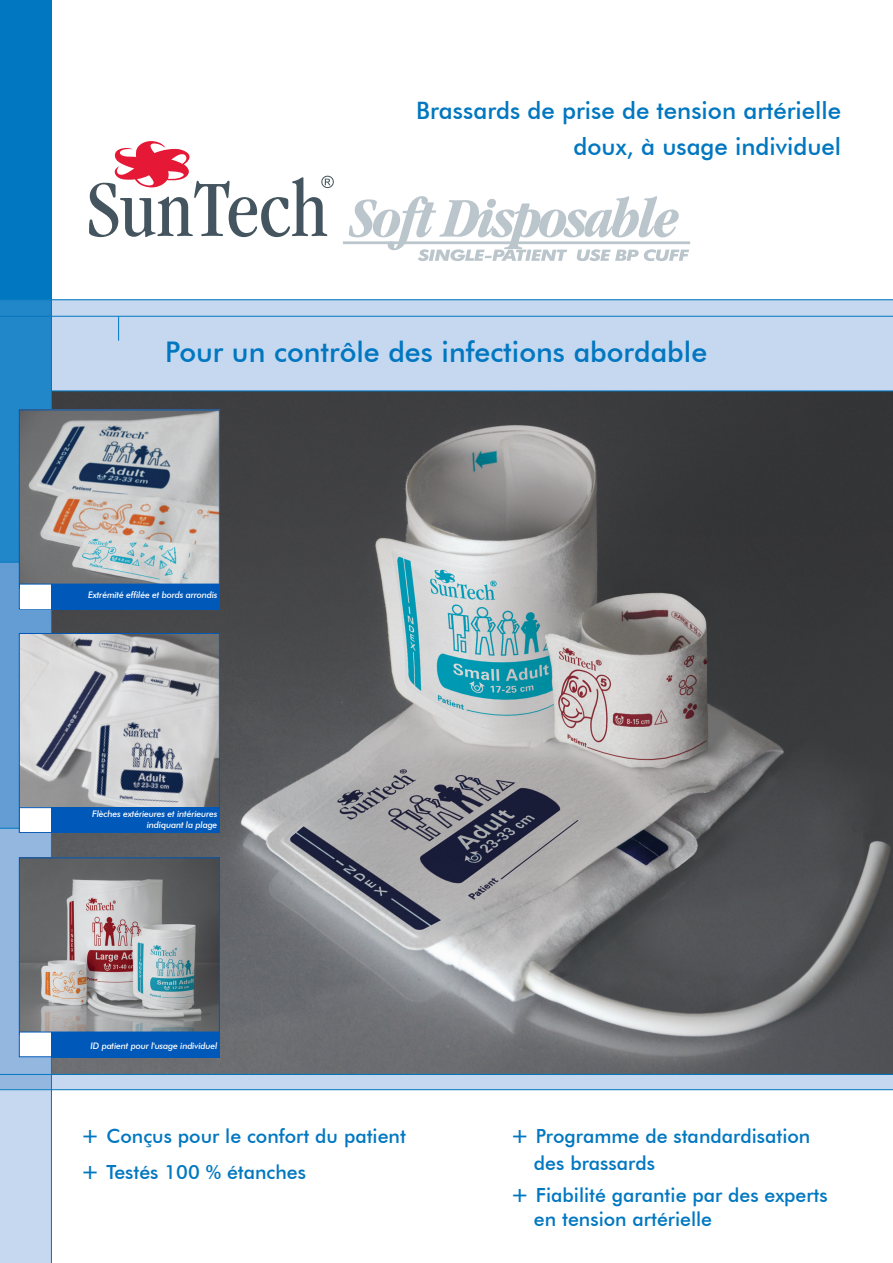
<style>
.page{position:relative;width:893px;height:1263px;background:#fff}
.page>*{position:absolute;margin:0;border:0;box-sizing:border-box;transform-origin:0 0}
.t1{font:500 28.5px "Futura BT";color:#0077c0}
.t2{font:500 24px/36.8px "Futura BT";color:#0077c0;text-align:right}
.t3{font:500 19.5px/27px "Futura BT";color:#0077c0}
.t4{font:italic 500 9px/10.8px "Futura BT";letter-spacing:-.02em;color:#fff;text-align:right}
.s1{font-size:22.5px}
</style>
<div class="page">
<div style="left:51px;top:1074px;width:842px;height:16px;background:#c6d8ef"></div>
<img style="left:52px;top:391px;width:841px;height:683px">
<div style="left:0;top:300px;width:893px;height:91px;background:#c6d8ef"></div>
<div style="left:0;top:0;width:51px;height:300px;background:#0077c0"></div>
<div style="left:0;top:300px;width:51px;height:262px;background:#2287c8"></div>
<div style="left:0;top:562px;width:51px;height:266px;background:#639dd4"></div>
<div style="left:0;top:828px;width:51px;height:262px;background:#94b7e0"></div>
<div style="left:0;top:1090px;width:51px;height:173px;background:#c6d8ef"></div>
<hr style="left:0;top:1089px;width:893px;height:1px;background:#0077c0">
<hr style="left:0;top:316px;width:893px;height:1px;background:#0077c0">
<hr style="left:52px;top:390px;width:841px;height:1px;background:#0077c0">
<hr style="left:0;top:1074px;width:893px;height:1px;background:#0077c0">
<hr style="left:0;top:299px;width:893px;height:1px;background:#0077c0">
<hr style="left:51px;top:0;width:1px;height:1263px;background:#0077c0">
<svg style="left:118px;top:316px;width:1px;height:25px"></svg>
<hr style="left:0;top:562px;width:51px;height:1px;background:#0077c0">
<hr style="left:0;top:828px;width:51px;height:1px;background:#0077c0">
<hr style="left:343px;top:241px;width:347px;height:3px;background:#bbc5cc">
<svg style="left:89px;top:141px;width:245px;height:96px"></svg>
<svg style="left:349px;top:196px;width:340px;height:65px"></svg>
<img style="left:21px;top:412px;width:197px;height:172px">
<div style="left:19px;top:410px;width:201px;height:199px;border:1px solid #0058b8"></div>
<div style="left:20px;top:584px;width:41px;height:24px;background:#fff"></div>
<div style="left:51px;top:584px;width:168px;height:25px;background:#0058b8"></div>
<hr style="left:19px;top:584px;width:200px;height:1px;background:#0058b8">
<img style="left:21px;top:635px;width:197px;height:172px">
<div style="left:19px;top:633px;width:201px;height:200px;border:1px solid #0058b8"></div>
<div style="left:20px;top:807px;width:41px;height:25px;background:#fff"></div>
<div style="left:51px;top:807px;width:168px;height:26px;background:#0058b8"></div>
<hr style="left:19px;top:807px;width:200px;height:1px;background:#0058b8">
<img style="left:21px;top:859px;width:197px;height:173px">
<div style="left:19px;top:857px;width:201px;height:200px;border:1px solid #0058b8"></div>
<div style="left:20px;top:1032px;width:41px;height:23px;background:#fff"></div>
<div style="left:51px;top:1032px;width:168px;height:25px;background:#0058b8"></div>
<hr style="left:19px;top:1032px;width:200px;height:1px;background:#0058b8">
<p class="t2" style="left:416px;top:92px;width:426px">Brassards de prise de tension artérielle doux, à usage individuel</p>
<p class="t1" style="left:165px;top:334px;width:543px">Pour un contrôle des infections abordable</p>
<p class="t4" style="left:88px;top:589px;width:131px">Extrémité effilée et bords arrondis</p>
<p class="t4" style="left:92px;top:808px;width:127px">Flèches extérieures et intérieures indiquant la plage</p>
<p class="t4" style="left:91px;top:1040px;width:128px">ID patient pour l'usage individuel</p>
<p class="t3" style="left:81px;top:1122px;width:326px"><span class="s1">+</span> Conçus pour le confort du patient</p>
<p class="t3" style="left:81px;top:1159px;width:227px"><span class="s1">+</span> Testés 100 % étanches</p>
<p class="t3" style="left:534px;top:1122px;width:278px;text-indent:-24px"><span class="s1">+</span> Programme de standardisation des brassards</p>
<p class="t3" style="left:534px;top:1183px;width:295px;line-height:24px;text-indent:-24px"><span class="s1">+</span> Fiabilité garantie par des experts en tension artérielle</p>
</div>
